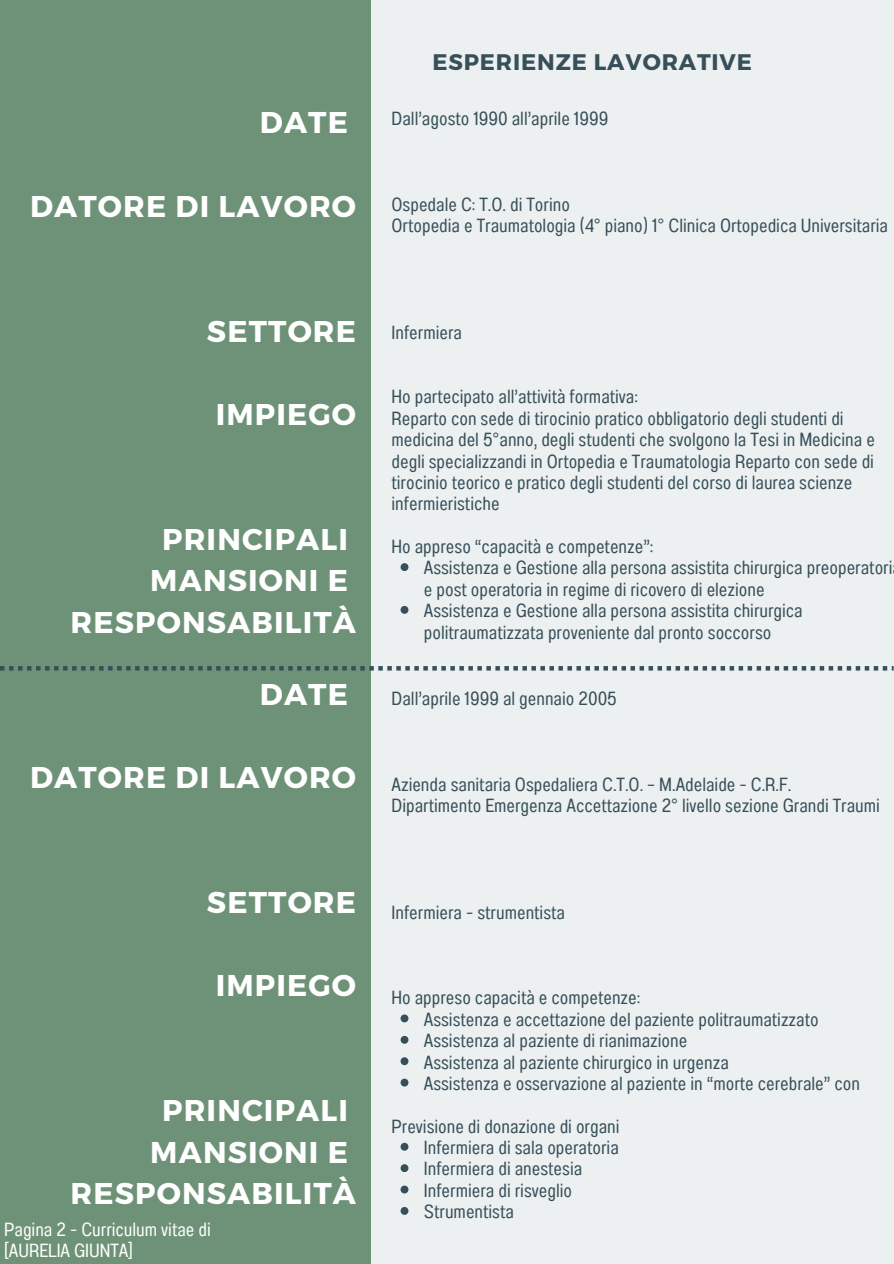
<style>
.page{position:relative;width:894px;height:1264px;background:#fff}
.page>*{position:absolute;margin:0;border:0;box-sizing:border-box;transform-origin:0 0}
.t1{font:700 30px/41.7px "Montserrat";letter-spacing:.04em;color:#fff;text-align:right}
.t2{font:700 22.5px "Montserrat";letter-spacing:.04em;color:#374f59}
.t3{font:19.05px/21.3px "Anantason Wd 62";color:#374f59}
.t4{font:19.05px "Anantason Wd 62";color:#fff}
</style>
<div class="page">
<div style="left:0;top:0;width:893px;height:1263px;background:#ecf0f1"></div>
<div style="left:0;top:0;width:370px;height:1263px;background:#6e9277"></div>
<svg style="left:400px;top:563px;width:8px;height:8px"></svg>
<svg style="left:400px;top:606px;width:8px;height:8px"></svg>
<svg style="left:0;top:666px;width:893px;height:4px"></svg>
<svg style="left:400px;top:1014px;width:8px;height:8px"></svg>
<svg style="left:400px;top:1035px;width:8px;height:8px"></svg>
<svg style="left:400px;top:1057px;width:8px;height:8px"></svg>
<svg style="left:400px;top:1078px;width:8px;height:8px"></svg>
<svg style="left:400px;top:1142px;width:8px;height:8px"></svg>
<svg style="left:400px;top:1164px;width:8px;height:8px"></svg>
<svg style="left:400px;top:1185px;width:8px;height:8px"></svg>
<svg style="left:400px;top:1207px;width:8px;height:7px"></svg>
<h1 class="t1" style="left:260px;top:100px;width:90px">DATE</h1>
<h1 class="t1" style="left:30px;top:184px;width:327px">DATORE DI LAVORO</h1>
<h1 class="t1" style="left:207px;top:308px;width:151px">SETTORE</h1>
<h1 class="t1" style="left:216px;top:392px;width:142px">IMPIEGO</h1>
<h1 class="t1" style="left:70px;top:517px;width:287px">PRINCIPALI<br>MANSIONI E<br>RESPONSABILITÀ</h1>
<p class="t1" style="left:260px;top:671px;width:90px">DATE</p>
<p class="t1" style="left:30px;top:754px;width:327px">DATORE DI LAVORO</p>
<p class="t1" style="left:207px;top:879px;width:151px">SETTORE</p>
<p class="t1" style="left:216px;top:963px;width:142px">IMPIEGO</p>
<p class="t1" style="left:70px;top:1087px;width:287px">PRINCIPALI<br>MANSIONI E<br>RESPONSABILITÀ</p>
<p class="t4" style="left:4px;top:1218px;width:208px">Pagina 2 - Curriculum vitae di</p>
<p class="t4" style="left:4px;top:1239px;width:130px">[AURELIA GIUNTA]</p>
<h1 class="t2" style="left:432px;top:47px;width:321px">ESPERIENZE LAVORATIVE</h1>
<h1 class="t3" style="left:391px;top:108px;width:218px">Dall’agosto 1990 all’aprile 1999</h1>
<h1 class="t3" style="left:391px;top:194px;width:180px">Ospedale C: T.O. di Torino</h1>
<h1 class="t3" style="left:391px;top:215px;width:498px">Ortopedia e Traumatologia (4° piano) 1° Clinica Ortopedica Universitaria</h1>
<h1 class="t3" style="left:391px;top:322px;width:72px">Infermiera</h1>
<p class="t3" style="left:391px;top:386px;width:248px">Ho partecipato all’attività formativa:</p>
<p class="t3" style="left:391px;top:407px;width:485px">Reparto con sede di tirocinio pratico obbligatorio degli studenti di medicina del 5°anno, degli studenti che svolgono la Tesi in Medicina e degli specializzandi in Ortopedia e Traumatologia Reparto con sede di tirocinio teorico e pratico degli studenti del corso di laurea scienze infermieristiche</p>
<h2 class="t3" style="left:391px;top:536px;width:263px">Ho appreso “capacità e competenze”:</h2>
<p class="t3" style="left:424px;top:557px;width:470px">Assistenza e Gestione alla persona assistita chirurgica preoperatori e post operatoria in regime di ricovero di elezione</p>
<p class="t3" style="left:424px;top:600px;width:380px">Assistenza e Gestione alla persona assistita chirurgica politraumatizzata proveniente dal pronto soccorso</p>
<p class="t3" style="left:391px;top:687px;width:227px">Dall’aprile 1999 al gennaio 2005</p>
<p class="t3" style="left:391px;top:773px;width:401px">Azienda sanitaria Ospedaliera C.T.O. – M.Adelaide - C.R.F.</p>
<p class="t3" style="left:391px;top:794px;width:489px">Dipartimento Emergenza Accettazione 2° livello sezione Grandi Traumi</p>
<p class="t3" style="left:391px;top:901px;width:175px">Infermiera - strumentista</p>
<p class="t3" style="left:391px;top:987px;width:250px">Ho appreso capacità e competenze:</p>
<p class="t3" style="left:424px;top:1008px;width:396px">Assistenza e accettazione del paziente politraumatizzato</p>
<p class="t3" style="left:424px;top:1029px;width:265px">Assistenza al paziente di rianimazione</p>
<p class="t3" style="left:424px;top:1051px;width:306px">Assistenza al paziente chirurgico in urgenza</p>
<p class="t3" style="left:424px;top:1072px;width:437px">Assistenza e osservazione al paziente in “morte cerebrale” con</p>
<p class="t3" style="left:391px;top:1115px;width:229px">Previsione di donazione di organi</p>
<p class="t3" style="left:424px;top:1136px;width:196px">Infermiera di sala operatoria</p>
<p class="t3" style="left:424px;top:1158px;width:160px">Infermiera di anestesia</p>
<p class="t3" style="left:424px;top:1179px;width:150px">Infermiera di risveglio</p>
<p class="t3" style="left:424px;top:1200px;width:91px">Strumentista</p>
</div>
